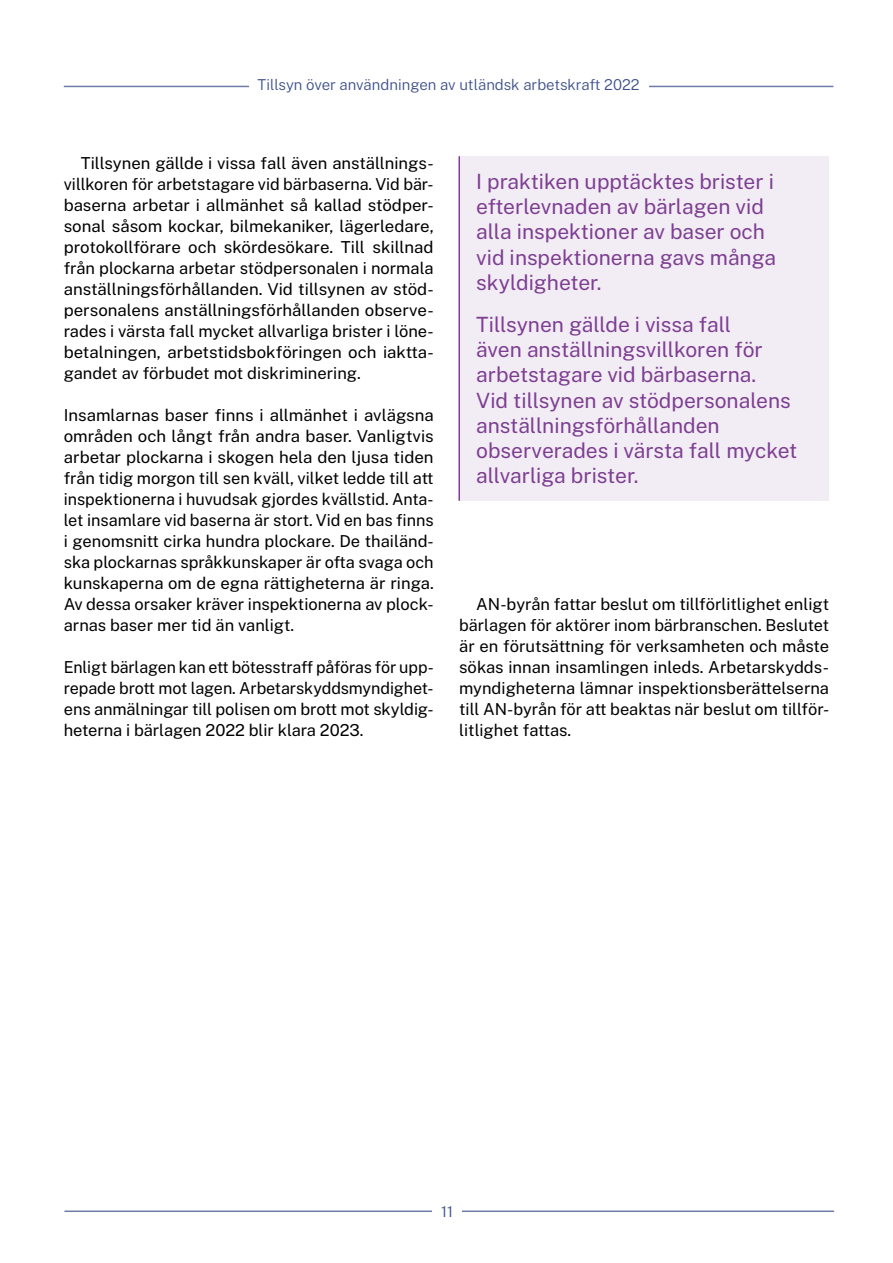
<style>
.page{position:relative;width:893px;height:1263px;background:#fff}
.page>*{position:absolute;margin:0;border:0;box-sizing:border-box;transform-origin:0 0}
.t1{font:21px/25.2px "Public Sans";color:#7d3f92}
.Leipis{font:16.5px/21px "Public Sans";color:#000;text-align:justify}
.Alkuleipis_ylavali{font:16.5px/21px "Public Sans";letter-spacing:-.005em;color:#000;text-align:justify}
.t2{font:300 15px "Public Sans";color:#3e508a}
</style>
<div class="page">
<hr style="left:64px;top:86px;width:769px;height:1px;background:#6e7ca7">
<div style="left:249px;top:68px;width:399px;height:34px;background:#fff"></div>
<hr style="left:64px;top:1210px;width:770px;height:2px;background:#6e7ca7">
<div style="left:433px;top:1194px;width:29px;height:35px;background:#fff"></div>
<div style="left:459px;top:156px;width:370px;height:345px;background:#f2ecf4"></div>
<hr style="left:458px;top:156px;width:2px;height:345px;background:#7d3f92">
<p class="t2" style="left:258px;top:75px;width:384px">Tillsyn över användningen av utländsk arbetskraft 2022</p>
<p class="Leipis" style="left:64px;top:152px;width:371px;text-indent:17px">Tillsynen gällde i vissa fall även anställnings&shy;villkoren för arbetstagare vid bärbaserna. Vid bär&shy;baserna arbetar i allmänhet så kallad stödper&shy;sonal såsom kockar, bilmekaniker, lägerledare, protokollförare och skördesökare. Till skillnad från plockarna arbetar stödpersonalen i normala anställningsförhållanden. Vid tillsynen av stöd&shy;personalens anställningsförhållanden observe&shy;rades i värsta fall mycket allvarliga brister i löne&shy;betalningen, arbetstidsbokföringen och iaktta&shy;gandet av förbudet mot diskriminering.</p>
<p class="Alkuleipis_ylavali" style="left:64px;top:404px;width:371px">Insamlarnas baser finns i allmänhet i avlägsna områden och långt från andra baser. Vanligtvis arbetar plockarna i skogen hela den ljusa tiden från tidig morgon till sen kväll, vilket ledde till att inspektionerna i huvudsak gjordes kvällstid. Anta&shy;let insamlare vid baserna är stort. Vid en bas finns i genomsnitt cirka hundra plockare. De thailänd&shy;ska plockarnas språkkunskaper är ofta svaga och kunskaperna om de egna rättigheterna är ringa.<br>Av dessa orsaker kräver inspektionerna av plock&shy;arnas baser mer tid än vanligt.</p>
<p class="Alkuleipis_ylavali" style="left:64px;top:656px;width:371px">Enligt bärlagen kan ett bötesstraff påföras för upp&shy;repade brott mot lagen. Arbetarskyddsmyndighet&shy;ens anmälningar till polisen om brott mot skyldig&shy;heterna i bärlagen 2022 blir klara 2023.</p>
<p class="t1" style="left:476px;top:168px;width:301px">I praktiken upptäcktes brister i efterlevnaden av bärlagen vid alla inspektioner av baser och vid inspektionerna gavs många skyldigheter.</p>
<p class="t1" style="left:476px;top:311px;width:323px">Tillsynen gällde i vissa fall<br>även anställningsvillkoren för arbetstagare vid bärbaserna.<br>Vid tillsynen av stödpersonalens anställningsförhållanden observerades i värsta fall mycket allvarliga brister.</p>
<p class="Leipis" style="left:459px;top:593px;width:371px;text-indent:17px">AN-byrån fattar beslut om tillförlitlighet enligt bärlagen för aktörer inom bärbranschen. Beslutet är en förutsättning för verksamheten och måste sökas innan insamlingen inleds. Arbetarskydds&shy;myndigheterna lämnar inspektionsberättelserna till AN-byrån för att beaktas när beslut om tillför&shy;litlighet fattas.</p>
<p class="t2" style="left:441px;top:1201px;width:14px">11</p>
</div>
